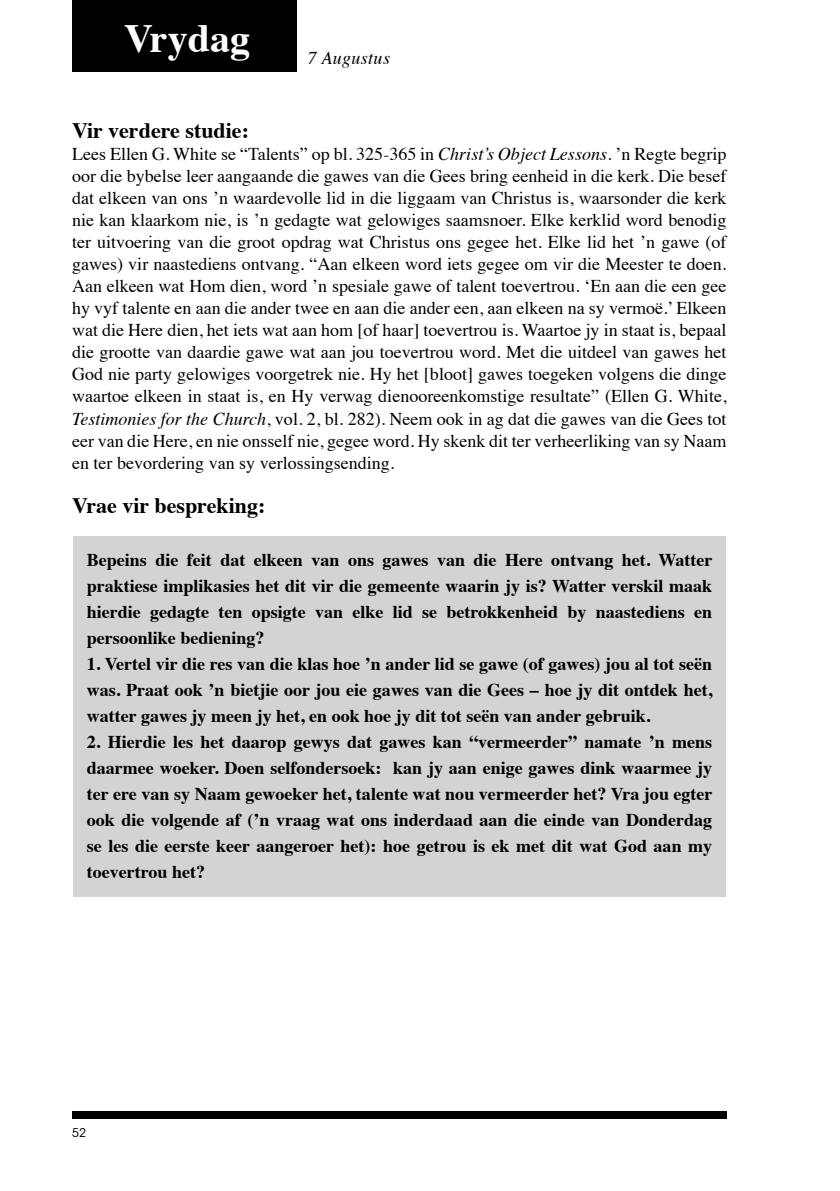
<style>
.page{position:relative;width:840px;height:1191px;background:#fff}
.page>*{position:absolute;margin:0;border:0;box-sizing:border-box;transform-origin:0 0}
.t1{font:700 40px "Times";color:#fff}
.t2{font:700 22px "Times";color:#000}
.t3{font:18px/22px "Times";color:#000;text-align:justify}
.t4{font:700 18px/26px "Times";color:#000;text-align:justify}
.t5{font:italic 18px "Times";letter-spacing:.02em;color:#000}
.t6{font:12px "ITC Avant Garde Std";color:#000}
.s1{font-style:italic}
</style>
<div class="page">
<div style="left:72px;top:1111px;width:654px;height:8px;background:#000"></div>
<div style="left:72px;top:0;width:225px;height:71px;background:#000"></div>
<div style="left:73px;top:536px;width:652px;height:360px;background:#d1d3d4"></div>
<h1 class="t1" style="left:124px;top:0;width:127px">Vrydag</h1>
<p class="t5" style="left:307px;top:42px;width:84px">7 Augustus</p>
<p class="t2" style="left:72px;top:110px;width:178px">Vir verdere studie:</p>
<p class="t3" style="left:72px;top:142px;width:655px">Lees Ellen G. White se “Talents” op bl. 325-365 in <span class="s1">Christ’s Object Lessons</span>. ’n Regte begrip oor die bybelse leer aangaande die gawes van die Gees bring eenheid in die kerk. Die besef dat elkeen van ons ’n waardevolle lid in die liggaam van Christus is, waarsonder die kerk nie kan klaarkom nie, is ’n gedagte wat gelowiges saamsnoer. Elke kerklid word benodig ter uitvoering van die groot opdrag wat Christus ons gegee het. Elke lid het ’n gawe (of gawes) vir naastediens ontvang. “Aan elkeen word iets gegee om vir die Meester te doen.<br>Aan elkeen wat Hom dien, word ’n spesiale gawe of talent toevertrou. ‘En aan die een gee hy vyf talente en aan die ander twee en aan die ander een, aan elkeen na sy vermoë.’ Elkeen wat die Here dien, het iets wat aan hom [of haar] toevertrou is. Waartoe jy in staat is, bepaal die grootte van daardie gawe wat aan jou toevertrou word. Met die uitdeel van gawes het God nie party gelowiges voorgetrek nie. Hy het [bloot] gawes toegeken volgens die dinge waartoe elkeen in staat is, en Hy verwag dienooreenkomstige resultate” (Ellen G. White, <span class="s1">Testimonies for the Church</span>, vol. 2, bl. 282). Neem ook in ag dat die gawes van die Gees tot eer van die Here, en nie onsself nie, gegee word. Hy skenk dit ter verheerliking van sy Naam en ter bevordering van sy verlossingsending.</p>
<p class="t2" style="left:72px;top:484px;width:195px">Vrae vir bespreking:</p>
<p class="t4" style="left:87px;top:545px;width:627px">Bepeins die feit dat elkeen van ons gawes van die Here ontvang het. Watter praktiese implikasies het dit vir die gemeente waarin jy is? Watter verskil maak hierdie gedagte ten opsigte van elke lid se betrokkenheid by naastediens en persoonlike bediening?</p>
<p class="t4" style="left:87px;top:649px;width:626px">1. Vertel vir die res van die klas hoe ’n ander lid se gawe (of gawes) jou al tot seën was. Praat ook ’n bietjie oor jou eie gawes van die Gees – hoe jy dit ontdek het, watter gawes jy meen jy het, en ook hoe jy dit tot seën van ander gebruik.</p>
<p class="t4" style="left:87px;top:727px;width:627px">2. Hierdie les het daarop gewys dat gawes kan “vermeerder” namate ’n mens daarmee woeker. Doen selfondersoek: kan jy aan enige gawes dink waarmee jy ter ere van sy Naam gewoeker het, talente wat nou vermeerder het? Vra jou egter ook die volgende af (’n vraag wat ons inderdaad aan die einde van Donderdag se les die eerste keer aangeroer het): hoe getrou is ek met dit wat God aan my toevertrou het?</p>
<p class="t6" style="left:72px;top:1125px;width:15px">52</p>
</div>
